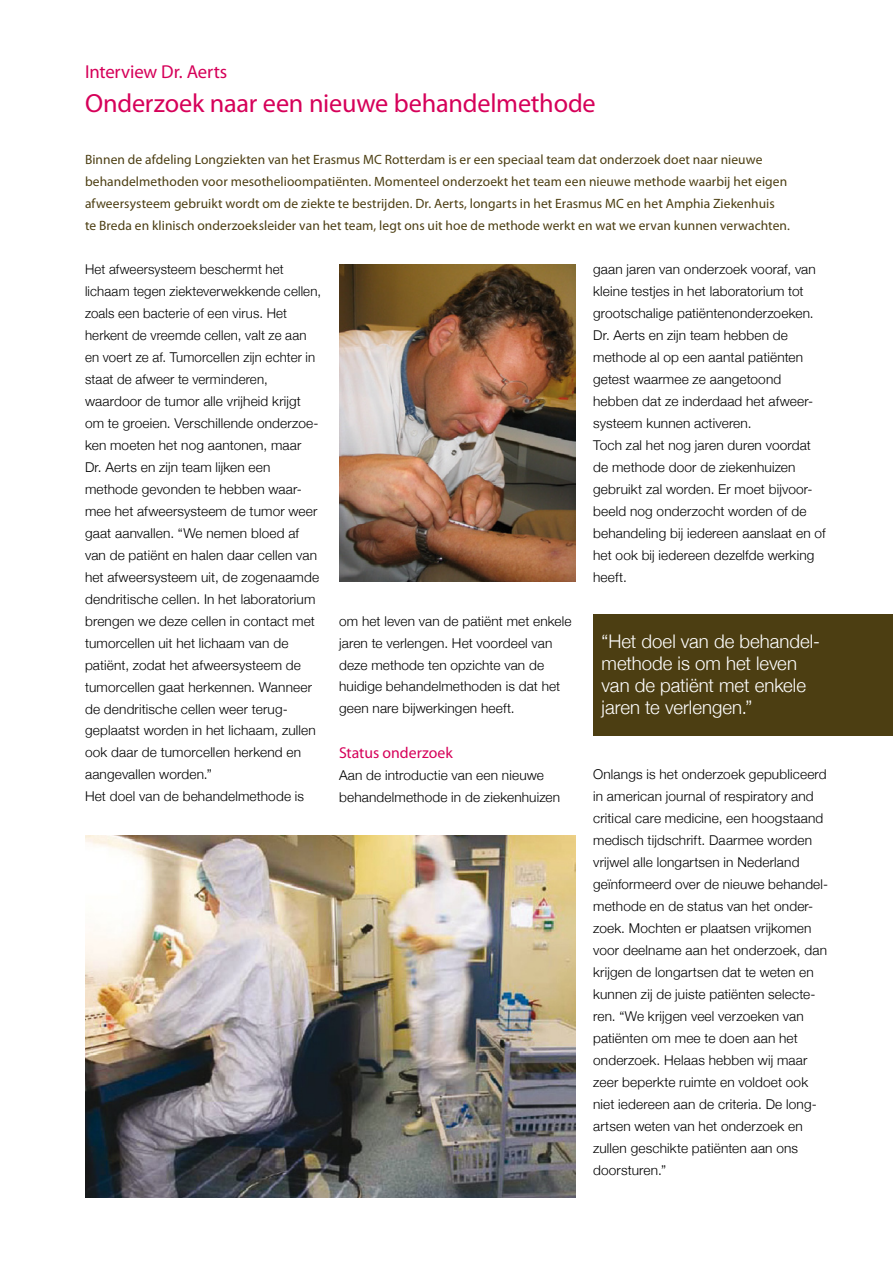
<style>
.page{position:relative;width:893px;height:1263px;background:#fff}
.page>*{position:absolute;margin:0;border:0;box-sizing:border-box;transform-origin:0 0}
.t1{font:26.25px "Myriad Pro";letter-spacing:-.01em;color:#d60059}
.t2{font:300 18.75px/22px "Helvetica Neue";color:#fff}
.t3{font:18.75px "Myriad Pro";letter-spacing:-.005em;color:#d60059}
.t4{font:15.75px "Myriad Pro";color:#d60059}
.t5{font:300 13.5px/22px "Helvetica Neue";letter-spacing:.01em;color:#000}
.t6{font:13.5px/22px "Myriad Pro";letter-spacing:.005em;color:#4c3e12}
</style>
<div class="page">
<div style="left:593px;top:614px;width:300px;height:121px;background:#4c3e12"></div>
<img style="left:339px;top:265px;width:236px;height:317px">
<img style="left:85px;top:836px;width:490px;height:361px">
<h2 class="t3" style="left:85px;top:60px;width:144px">Interview Dr. Aerts</h2>
<h1 class="t1" style="left:85px;top:87px;width:512px">Onderzoek naar een nieuwe behandelmethode</h1>
<p class="t6" style="left:85px;top:148px;width:706px">Binnen de afdeling Longziekten van het Erasmus MC Rotterdam is er een speciaal team dat onderzoek doet naar nieuwe behandelmethoden voor mesothelioompatiënten. Momenteel onderzoekt het team een nieuwe methode waarbij het eigen afweersysteem gebruikt wordt om de ziekte te bestrijden. Dr. Aerts, longarts in het Erasmus MC en het Amphia Ziekenhuis<br>te Breda en klinisch onderzoeksleider van het team, legt ons uit hoe de methode werkt en wat we ervan kunnen verwachten.</p>
<p class="t5" style="left:85px;top:258px;width:238px">Het afweersysteem beschermt het lichaam tegen ziekteverwekkende cellen, zoals een bacterie of een virus. Het herkent de vreemde cellen, valt ze aan en voert ze af. Tumorcellen zijn echter in staat de afweer te verminderen, waardoor de tumor alle vrijheid krijgt om te groeien. Verschillende onderzoe&shy;ken moeten het nog aantonen, maar Dr. Aerts en zijn team lijken een methode gevonden te hebben waar&shy;mee het afweersysteem de tumor weer gaat aanvallen. “We nemen bloed af van de patiënt en halen daar cellen van het afweersysteem uit, de zogenaamde dendritische cellen. In het laboratorium brengen we deze cellen in contact met tumorcellen uit het lichaam van de patiënt, zodat het afweersysteem de tumorcellen gaat herkennen. Wanneer de dendritische cellen weer terug&shy;geplaatst worden in het lichaam, zullen ook daar de tumorcellen herkend en aangevallen worden.”<br>Het doel van de behandelmethode is</p>
<p class="t5" style="left:593px;top:258px;width:234px">gaan jaren van onderzoek vooraf, van kleine testjes in het laboratorium tot grootschalige patiëntenonderzoeken.<br>Dr. Aerts en zijn team hebben de methode al op een aantal patiënten getest waarmee ze aangetoond hebben dat ze inderdaad het afweer&shy;systeem kunnen activeren.<br>Toch zal het nog jaren duren voordat de methode door de ziekenhuizen gebruikt zal worden. Er moet bijvoor&shy;beeld nog onderzocht worden of de behandeling bij iedereen aanslaat en of het ook bij iedereen dezelfde werking heeft.</p>
<p class="t5" style="left:339px;top:609px;width:234px">om het leven van de patiënt met enkele jaren te verlengen. Het voordeel van deze methode ten opzichte van de huidige behandelmethoden is dat het geen nare bijwerkingen heeft.</p>
<p class="t4" style="left:339px;top:742px;width:115px">Status onderzoek</p>
<p class="t5" style="left:339px;top:763px;width:223px">Aan de introductie van een nieuwe behandelmethode in de ziekenhuizen</p>
<h2 class="t2" style="left:602px;top:629px;width:220px">“Het doel van de behandel&shy;methode is om het leven van de patiënt met enkele jaren te verlengen.”</h2>
<p class="t5" style="left:593px;top:763px;width:235px">Onlangs is het onderzoek gepubliceerd in american journal of respiratory and critical care medicine, een hoogstaand medisch tijdschrift. Daarmee worden vrijwel alle longartsen in Nederland geïnformeerd over de nieuwe behandel&shy;methode en de status van het onder&shy;zoek. Mochten er plaatsen vrijkomen voor deelname aan het onderzoek, dan krijgen de longartsen dat te weten en kunnen zij de juiste patiënten selecte&shy;ren. “We krijgen veel verzoeken van patiënten om mee te doen aan het onderzoek. Helaas hebben wij maar zeer beperkte ruimte en voldoet ook niet iedereen aan de criteria. De long&shy;artsen weten van het onderzoek en zullen geschikte patiënten aan ons doorsturen.”</p>
</div>
